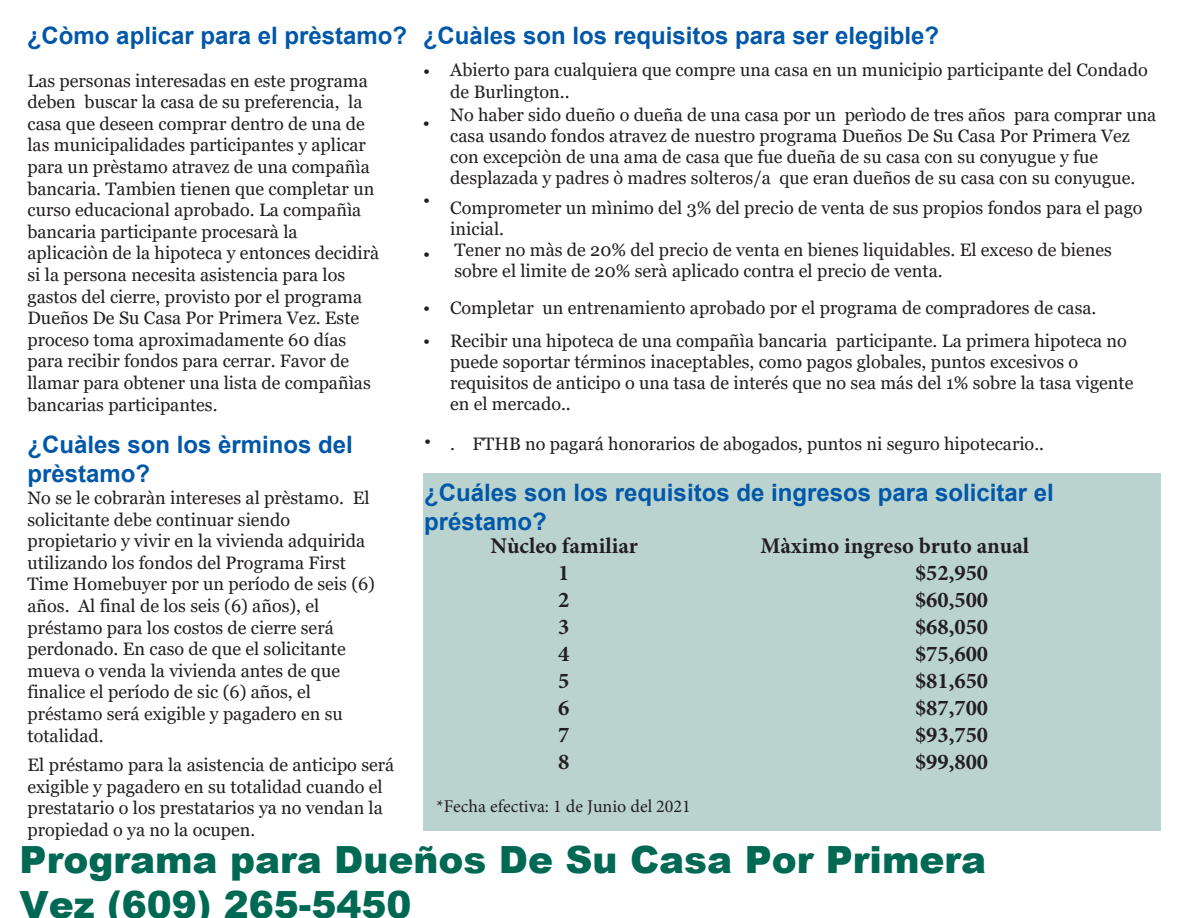
<style>
.page{position:relative;width:1188px;height:918px;background:#fff}
.page>*{position:absolute;margin:0;border:0;box-sizing:border-box;transform-origin:0 0}
.t1{font:900 37.5px/45px "Arial";color:#006954}
.t2{font:700 24px/28.8px "Arial";color:#0157a8}
.t3{font:700 22.5px/27px "Minion Pro";color:#231f20;text-align:justify}
.t4{font:18px/21.6px "Georgia";color:#231f20}
.t5{font:18px "Minion Pro";color:#231f20}
</style>
<div class="page">
<div style="left:423px;top:473px;width:738px;height:358px;background:#bad3ce"></div>
<p class="t2" style="left:27px;top:22px;width:382px">¿Còmo aplicar para el prèstamo?</p>
<p class="t4" style="left:28px;top:70px;width:353px">Las personas interesadas en este programa deben buscar la casa de su preferencia, la casa que deseen comprar dentro de una de las municipalidades participantes y aplicar para un prèstamo atravez de una compañìa bancaria. Tambien tienen que completar un curso educacional aprobado. La compañìa bancaria participante procesarà la aplicaciòn de la hipoteca y entonces decidirà si la persona necesita asistencia para los gastos del cierre, provisto por el programa Dueños De Su Casa Por Primera Vez. Este proceso toma aproximadamente 60 días para recibir fondos para cerrar. Favor de llamar para obtener una lista de compañìas bancarias participantes.</p>
<p class="t2" style="left:28px;top:430px;width:327px">¿Cuàles son los èrminos del prèstamo?</p>
<p class="t4" style="left:27px;top:487px;width:349px">No se le cobraràn intereses al prèstamo. El solicitante debe continuar siendo propietario y vivir en la vivienda adquirida utilizando los fondos del Programa First Time Homebuyer por un período de seis (6) años. Al final de los seis (6) años), el préstamo para los costos de cierre será perdonado. En caso de que el solicitante mueva o venda la vivienda antes de que finalice el período de sic (6) años, el préstamo será exigible y pagadero en su totalidad.</p>
<p class="t4" style="left:27px;top:755px;width:368px">El préstamo para la asistencia de anticipo será exigible y pagadero en su totalidad cuando el prestatario o los prestatarios ya no vendan la propiedad o ya no la ocupen.</p>
<p class="t2" style="left:423px;top:22px;width:518px">¿Cuàles son los requisitos para ser elegible?</p>
<p class="t4" style="left:450px;top:60px;width:699px;text-indent:-27px">• Abierto para cualquiera que compre una casa en un municipio participante del Condado de Burlington..</p>
<p class="t4" style="left:450px;top:105px;width:708px;line-height:21px;text-indent:-28px">• No haber sido dueño o dueña de una casa por un perìodo de tres años para comprar una casa usando fondos atravez de nuestro programa Dueños De Su Casa Por Primera Vez con excepciòn de una ama de casa que fue dueña de su casa con su conyugue y fue desplazada y padres ò madres solteros/a que eran dueños de su casa con su conyugue.</p>
<p class="t4" style="left:450px;top:198px;width:694px;line-height:21px;text-indent:-27px">• Comprometer un mìnimo del 3% del precio de venta de sus propios fondos para el pago inicial.</p>
<p class="t4" style="left:454px;top:240px;width:659px;line-height:21px;text-indent:-31px">• Tener no màs de 20% del precio de venta en bienes liquidables. El exceso de bienes sobre el limite de 20% serà aplicado contra el precio de venta.</p>
<p class="t4" style="left:423px;top:298px;width:675px">• Completar un entrenamiento aprobado por el programa de compradores de casa.</p>
<p class="t4" style="left:450px;top:331px;width:685px;line-height:21px;text-indent:-27px">• Recibir una hipoteca de una compañìa bancaria participante. La primera hipoteca no puede soportar términos inaceptables, como pagos globales, puntos excesivos o requisitos de anticipo o una tasa de interés que no sea más del 1% sobre la tasa vigente en el mercado..</p>
<p class="t4" style="left:424px;top:433px;width:621px">• . FTHB no pagará honorarios de abogados, puntos ni seguro hipotecario..</p>
<p class="t2" style="left:424px;top:478px;width:631px">¿Cuáles son los requisitos de ingresos para solicitar el préstamo?</p>
<p class="t3" style="left:760px;top:532px;width:270px">Màximo ingreso bruto anual</p>
<p class="t3" style="left:558px;top:559px;width:13px">1</p>
<p class="t3" style="left:558px;top:586px;width:13px">2</p>
<p class="t3" style="left:558px;top:613px;width:13px">3</p>
<p class="t3" style="left:558px;top:640px;width:13px">4</p>
<p class="t3" style="left:558px;top:667px;width:13px">5</p>
<p class="t3" style="left:558px;top:694px;width:13px">6</p>
<p class="t3" style="left:558px;top:721px;width:13px">7</p>
<p class="t3" style="left:558px;top:748px;width:13px">8</p>
<p class="t3" style="left:915px;top:559px;width:75px">$52,950 $60,500 $68,050 $75,600 $81,650 $87,700 $93,750 $99,800</p>
<p class="t5" style="left:436px;top:794px;width:256px">*Fecha efectiva: 1 de Junio del 2021</p>
<p class="t1" style="left:20px;top:836px;width:968px">Programa para Dueños De Su Casa Por Primera<br>Vez (609) 265-5450</p>
</div>
